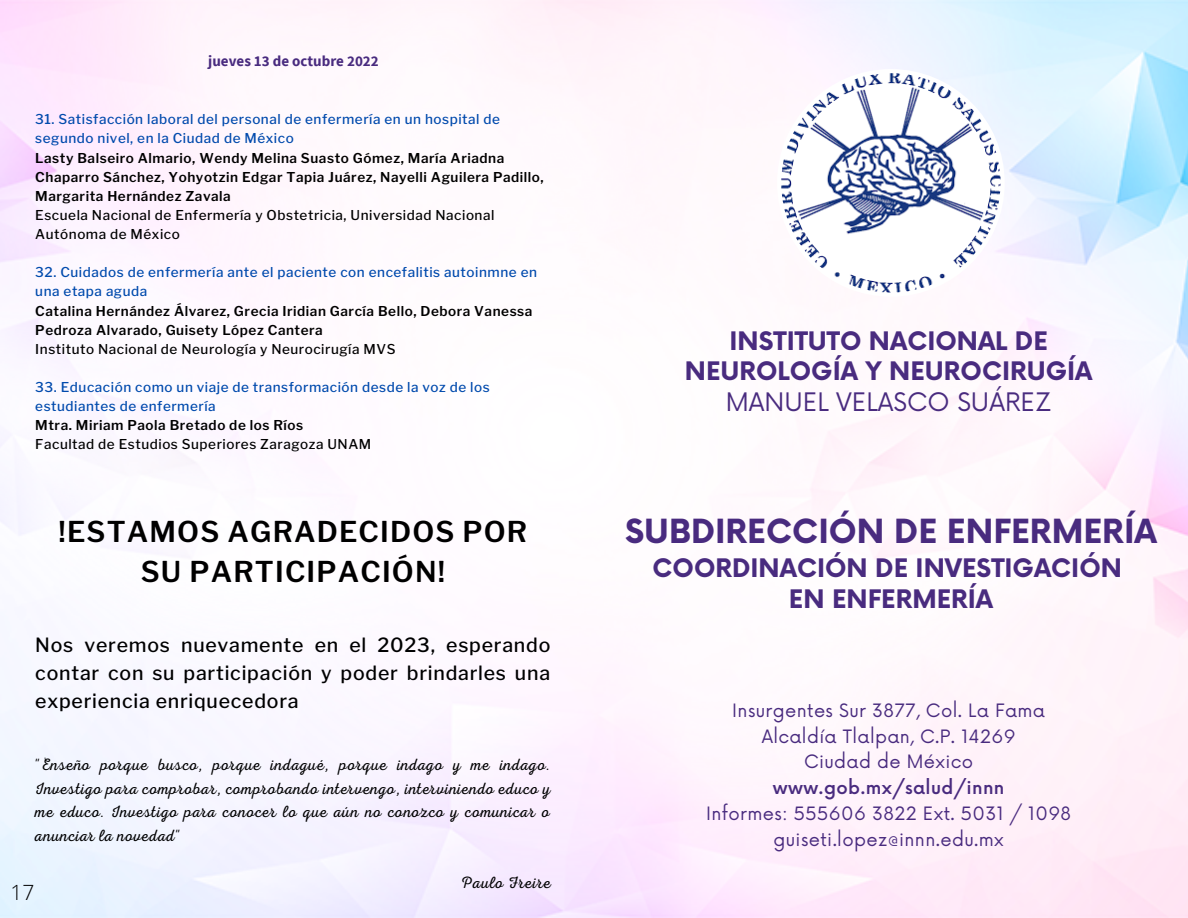
<style>
.page{position:relative;width:1188px;height:918px;background:#fff}
.page>*{position:absolute;margin:0;border:0;box-sizing:border-box;transform-origin:0 0}
.t1{font:700 32.4px "Now";color:#492b7f}
.t2{font:600 28.5px/40.5px "Libre Franklin";letter-spacing:.04em;color:#000;text-align:center}
.t3{font:700 24.9px/31.5px "Now";color:#492b7f;text-align:center}
.t4{font:24.9px "Now";color:#492b7f}
.t5{font:300 21px "Open Sans";color:#000}
.t6{font:500 19.5px/28.2px "Libre Franklin";letter-spacing:.04em;color:#000;text-align:justify}
.t7{font:18px/25.8px "Now";letter-spacing:.02em;color:#492b7f;text-align:center}
.t8{font:500 18px "Now";letter-spacing:.02em;color:#492b7f}
.t9{font:16.5px/23.7px "RTL Adam Script Light";letter-spacing:.04em;color:#000;text-align:justify}
.t10{font:700 15px "Source Sans Pro";color:#492b7f}
.t11{font:600 13.5px/19.2px "Libre Franklin";letter-spacing:.04em;color:#000}
.t12{font:500 13.5px/19.2px "Libre Franklin";letter-spacing:.04em;color:#004aad}
.t13{font:500 13.5px/19.2px "Libre Franklin";letter-spacing:.04em;color:#000}
</style>
<div class="page">
<img style="left:0;top:0;width:1188px;height:918px">
<svg style="left:777px;top:69px;width:228px;height:228px"></svg>
<p class="t10" style="left:208px;top:51px;width:172px">jueves 13 de octubre 2022</p>
<p class="t12" style="left:35px;top:110px;width:466px">31. Satisfacción laboral del personal de enfermería en un hospital de segundo nivel, en la Ciudad de México</p>
<p class="t11" style="left:35px;top:148px;width:510px">Lasty Balseiro Almario, Wendy Melina Suasto Gómez, María Ariadna<br>Chaparro Sánchez, Yohyotzin Edgar Tapia Juárez, Nayelli Aguilera Padillo,<br>Margarita Hernández Zavala</p>
<p class="t13" style="left:35px;top:205px;width:461px">Escuela Nacional de Enfermería y Obstetricia, Universidad Nacional<br>Autónoma de México</p>
<p class="t12" style="left:35px;top:263px;width:503px">32. Cuidados de enfermería ante el paciente con encefalitis autoinmne en una etapa aguda</p>
<p class="t11" style="left:35px;top:301px;width:499px">Catalina Hernández Álvarez, Grecia Iridian García Bello, Debora Vanessa<br>Pedroza Alvarado, Guisety López Cantera</p>
<p class="t13" style="left:35px;top:339px;width:362px">Instituto Nacional de Neurología y Neurocirugía MVS</p>
<p class="t12" style="left:35px;top:378px;width:456px">33. Educación como un viaje de transformación desde la voz de los estudiantes de enfermería</p>
<p class="t11" style="left:35px;top:416px;width:269px">Mtra. Miriam Paola Bretado de los Ríos</p>
<p class="t13" style="left:35px;top:435px;width:338px">Facultad de Estudios Superiores Zaragoza UNAM</p>
<h2 class="t2" style="left:59px;top:511px;width:470px">!ESTAMOS AGRADECIDOS POR<br>SU PARTICIPACIÓN!</h2>
<h3 class="t6" style="left:35px;top:631px;width:517px">Nos veremos nuevamente en el 2023, esperando contar con su participación y poder brindarles una experiencia enriquecedora</h3>
<p class="t9" style="left:35px;top:753px;width:517px">"Enseño porque busco, porque indagué, porque indago y me indago.<br>Investigo para comprobar, comprobando intervengo, interviniendo educo y me educo. Investigo para conocer lo que aún no conozco y comunicar o anunciar la novedad"</p>
<p class="t9" style="left:461px;top:871px;width:92px">Paulo Freire</p>
<h3 class="t5" style="left:11px;top:877px;width:25px">17</h3>
<h3 class="t3" style="left:685px;top:327px;width:409px;line-height:30.3px">INSTITUTO NACIONAL DE<br>NEUROLOGÍA Y NEUROCIRUGÍA</h3>
<h3 class="t4" style="left:726px;top:388px;width:327px">MANUEL VELASCO SUÁREZ</h3>
<h1 class="t1" style="left:625px;top:514px;width:533px">SUBDIRECCIÓN DE ENFERMERÍA</h1>
<h3 class="t3" style="left:652px;top:554px;width:471px">COORDINACIÓN DE INVESTIGACIÓN<br>EN ENFERMERÍA</h3>
<h3 class="t7" style="left:732px;top:698px;width:314px">Insurgentes Sur 3877, Col. La Fama<br>Alcaldía Tlalpan, C.P. 14269<br>Ciudad de México</h3>
<h3 class="t8" style="left:773px;top:778px;width:233px">www.gob.mx/salud/innn</h3>
<h3 class="t7" style="left:706px;top:802px;width:366px">Informes: 555606 3822 Ext. 5031 / 1098 guiseti.lopez@innn.edu.mx</h3>
</div>
